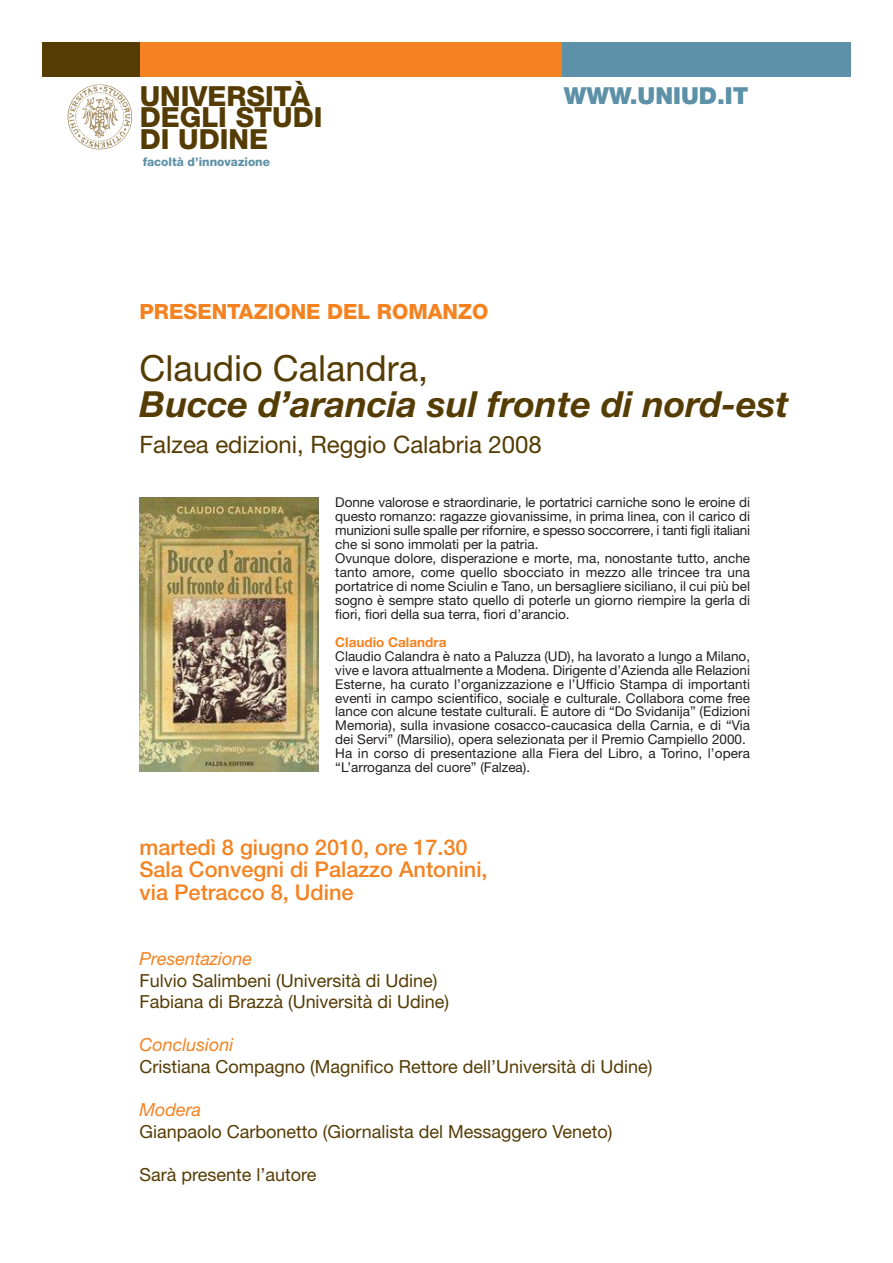
<style>
.page{position:relative;width:893px;height:1263px;background:#fff}
.page>*{position:absolute;margin:0;border:0;box-sizing:border-box;transform-origin:0 0}
.t1{font:italic 700 36px "Helvetica Neue";color:#553c04}
.t2{font:36px "Helvetica Neue";color:#553c04}
.t3{font:800 27.75px/21.5px "Helvetica Neue";color:#553c04}
.t4{font:24px "Helvetica Neue";color:#553c04}
.t5{font:900 23.4px "Helvetica Neue";color:#5d91a7}
.t6{font:500 21.75px/22.5px "Helvetica Neue";color:#f58220}
.t7{font:800 21px "Helvetica Neue";color:#f58220}
.t8{font:18px/21.6px "Helvetica Neue";color:#553c04}
.t9{font:italic 18px "Helvetica Neue";color:#f58220}
.t10{font:13.5px/14px "Helvetica Neue";color:#231f20}
.t11{font:700 13.5px "Helvetica Neue";color:#f58220}
.t12{font:800 12px "Helvetica Neue";color:#5d91a7}
</style>
<div class="page">
<div style="left:43px;top:43px;width:98px;height:34px;background:#553c04"></div>
<div style="left:141px;top:43px;width:421px;height:34px;background:#f58220"></div>
<div style="left:562px;top:43px;width:288px;height:34px;background:#5d91a7"></div>
<img style="left:67px;top:84px;width:66px;height:66px">
<img style="left:140px;top:497px;width:179px;height:275px">
<h2 class="t3" style="left:140px;top:88px;width:184px">UNIVERSITÀ<br>DEGLI STUDI<br>DI UDINE</h2>
<p class="t12" style="left:143px;top:158px;width:129px">facoltà d’innovazione</p>
<h3 class="t5" style="left:564px;top:88px;width:186px">WWW.UNIUD.IT</h3>
<h3 class="t7" style="left:140px;top:304px;width:350px">PRESENTAZIONE DEL ROMANZO</h3>
<h1 class="t2" style="left:140px;top:355px;width:290px">Claudio Calandra,</h1>
<h1 class="t1" style="left:140px;top:391px;width:651px">Bucce d’arancia sul fronte di nord-est</h1>
<h3 class="t4" style="left:140px;top:435px;width:404px">Falzea edizioni, Reggio Calabria 2008</h3>
<p class="t10" style="left:335px;top:497px;width:416px">Donne valorose e straordinarie, le portatrici carniche sono le eroine di questo romanzo: ragazze giovanissime, in prima linea, con il carico di munizioni sulle spalle per rifornire, e spesso soccorrere, i tanti figli italiani che si sono immolati per la patria.<br>Ovunque dolore, disperazione e morte, ma, nonostante tutto, anche tanto amore, come quello sbocciato in mezzo alle trincee tra una portatrice di nome Sciulin e Tano, un bersagliere siciliano, il cui più bel sogno è sempre stato quello di poterle un giorno riempire la gerla di fiori, fiori della sua terra, fiori d’arancio.</p>
<p class="t11" style="left:335px;top:637px;width:113px">Claudio Calandra</p>
<p class="t10" style="left:335px;top:650px;width:416px">Claudio Calandra è nato a Paluzza (UD), ha lavorato a lungo a Milano, vive e lavora attualmente a Modena. Dirigente d’Azienda alle Relazioni Esterne, ha curato l’organizzazione e l’Ufficio Stampa di importanti eventi in campo scientifico, sociale e culturale. Collabora come free lance con alcune testate culturali. È autore di “Do Svidanija” (Edizioni Memoria), sulla invasione cosacco-caucasica della Carnia, e di “Via dei Servi” (Marsilio), opera selezionata per il Premio Campiello 2000.<br>Ha in corso di presentazione alla Fiera del Libro, a Torino, l’opera “L’arroganza del cuore” (Falzea).</p>
<h3 class="t6" style="left:140px;top:838px;width:350px">martedì 8 giugno 2010, ore 17.30<br>Sala Convegni di Palazzo Antonini, via Petracco 8, Udine</h3>
<h3 class="t9" style="left:140px;top:952px;width:114px">Presentazione</h3>
<h3 class="t8" style="left:140px;top:971px;width:311px">Fulvio Salimbeni (Università di Udine)<br>Fabiana di Brazzà (Università di Udine)</h3>
<h3 class="t9" style="left:140px;top:1038px;width:95px">Conclusioni</h3>
<h3 class="t8" style="left:140px;top:1057px;width:515px">Cristiana Compagno (Magnifico Rettore dell’Università di Udine)</h3>
<h3 class="t9" style="left:140px;top:1103px;width:63px">Modera</h3>
<h3 class="t8" style="left:140px;top:1122px;width:474px">Gianpaolo Carbonetto (Giornalista del Messaggero Veneto)</h3>
<h3 class="t8" style="left:140px;top:1165px;width:178px">Sarà presente l’autore</h3>
</div>
